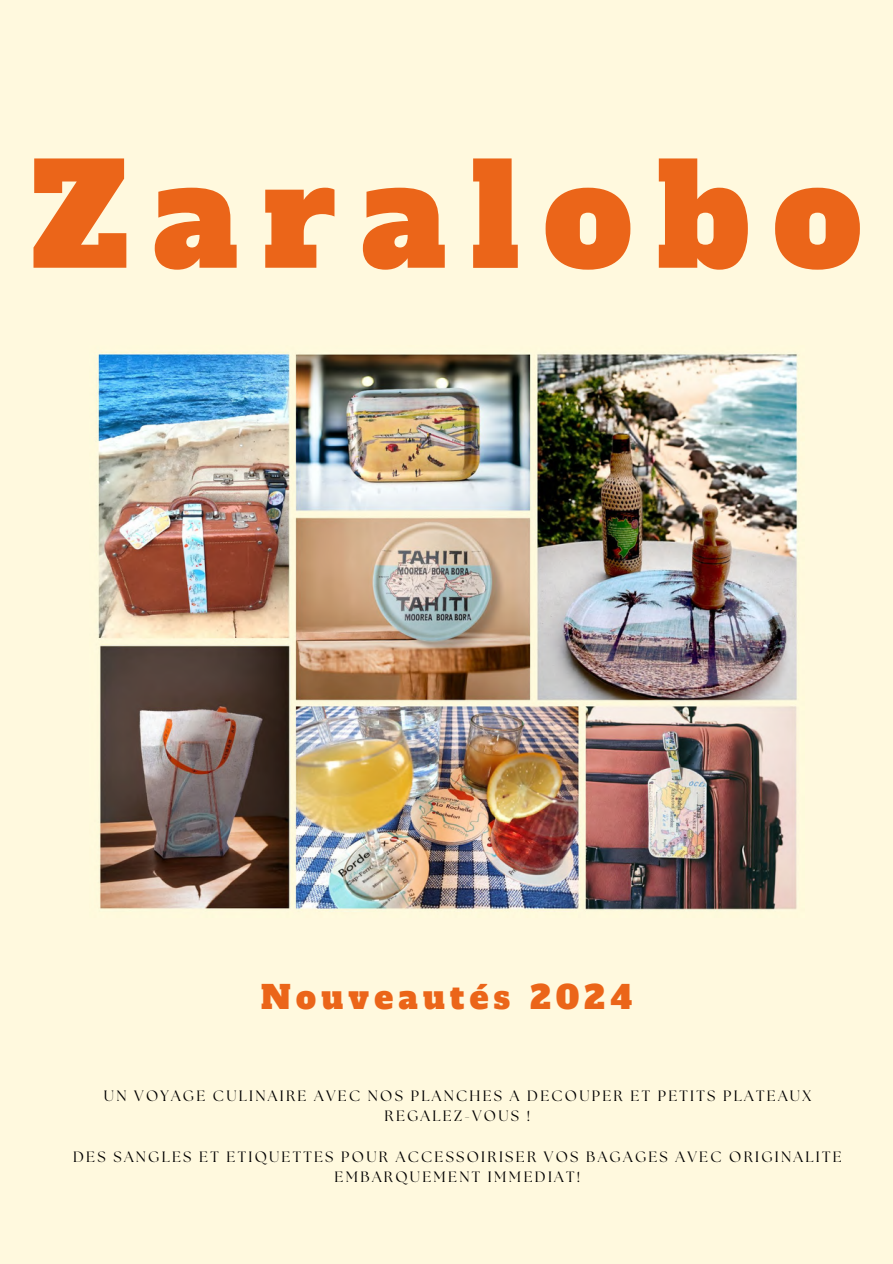
<style>
.page{position:relative;width:893px;height:1264px;background:#fff}
.page>*{position:absolute;margin:0;border:0;box-sizing:border-box;transform-origin:0 0}
.t1{font:140.4px "Alfa Slab One";letter-spacing:.17em;color:#eb6519}
.t2{font:31.5px "Alfa Slab One";letter-spacing:.17em;color:#eb6519}
.t3{font:15px "The Seasons";letter-spacing:.155em;color:#000}
</style>
<div class="page">
<div style="left:0;top:0;width:892px;height:1263px;background:#fff9de"></div>
<img style="left:96px;top:352px;width:702px;height:558px">
<p class="t1" style="left:32px;top:122px;width:831px">Zaralobo</p>
<p class="t2" style="left:261px;top:976px;width:372px">Nouveautés 2024</p>
<p class="t3" style="left:104px;top:1089px;width:708px">UN VOYAGE CULINAIRE AVEC NOS PLANCHES A DECOUPER ET PETITS PLATEAUX</p>
<p class="t3" style="left:384px;top:1109px;width:147px">REGALEZ-VOUS !</p>
<p class="t3" style="left:73px;top:1149px;width:770px">DES SANGLES ET ETIQUETTES POUR ACCESSOIRISER VOS BAGAGES AVEC ORIGINALITE</p>
<p class="t3" style="left:334px;top:1170px;width:247px">EMBARQUEMENT IMMEDIAT!</p>
</div>
